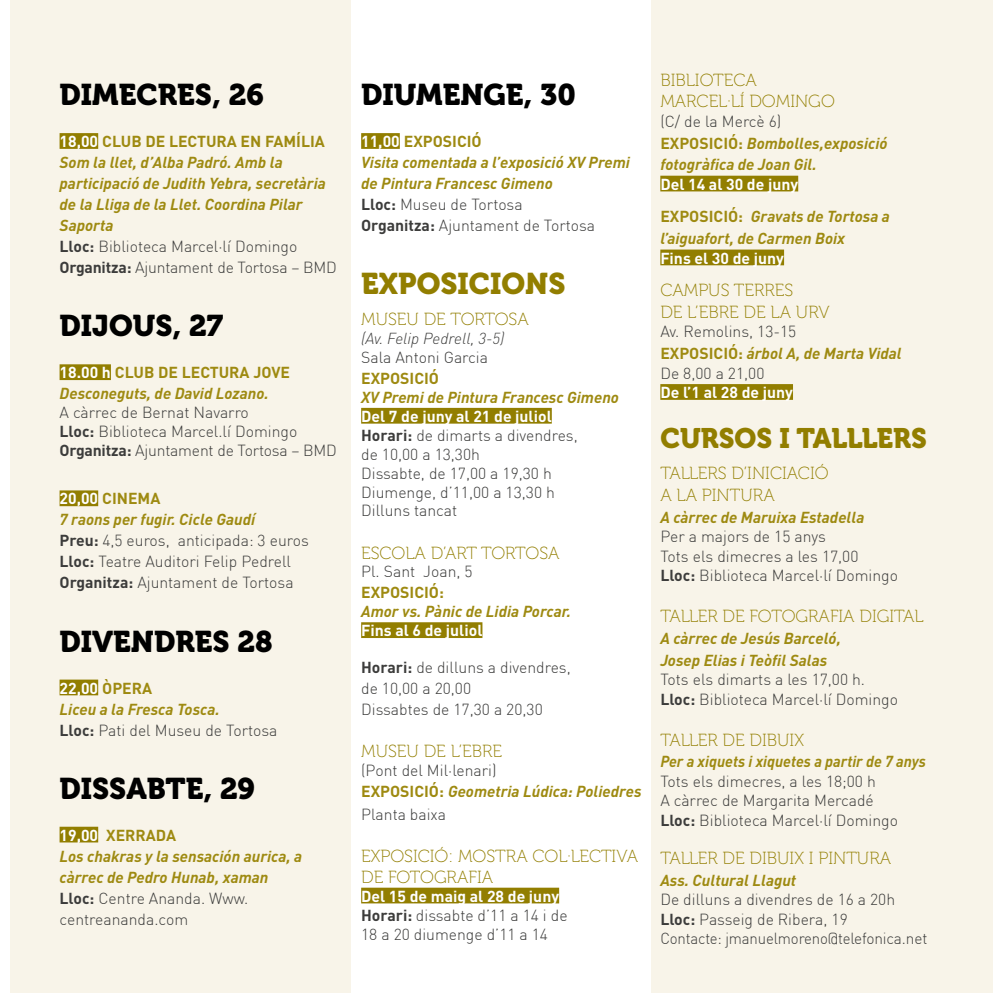
<style>
.page{position:relative;width:993px;height:993px;background:#fff}
.page>*{position:absolute;margin:0;border:0;box-sizing:border-box;transform-origin:0 0}
.t1{font:29.75px "Museo 900";color:#000}
.t2{font:29.75px "Museo 900";color:#927e00}
.t3{font:28px "Museo 900";color:#927e00}
.t4{font:17.5px/21.5px "Museo 100";color:#927e00}
.t5{font:300 15.75px/18.9px "DIN";color:#3c3c3b}
.t6{font:italic 700 15.75px/21px "DIN";color:#9e8a11}
.t7{font:700 15.75px "DIN";color:#fff}
.t8{font:italic 700 15.75px "DIN";color:#9e8a11;scale:.95 1}
.t9{font:italic 300 15.75px "DIN";color:#3c3c3b}
.t10{font:700 15.75px "DIN";color:#9e8a11}
.s1{font-style:normal;color:#fff}
.s2{font-style:normal}
.s3{font-style:normal;color:#3c3c3b}
.s4{font-weight:300;font-style:normal;color:#3c3c3b}
.s5{font-weight:700}
.s6{font-weight:700;color:#fff}
.s7{font-weight:700;color:#9e8a11}
.s8{font-weight:700;font-style:italic;color:#9e8a11}
</style>
<div class="page">
<div style="left:10px;top:0;width:340px;height:992px;background:#f8f4e9"></div>
<div style="left:651px;top:0;width:341px;height:992px;background:#f8f4e9"></div>
<div style="left:60px;top:133px;width:38px;height:16px;background:#927e00"></div>
<div style="left:60px;top:364px;width:51px;height:16px;background:#927e00"></div>
<div style="left:60px;top:490px;width:38px;height:16px;background:#927e00"></div>
<div style="left:60px;top:679px;width:38px;height:16px;background:#927e00"></div>
<div style="left:60px;top:826px;width:38px;height:16px;background:#927e00"></div>
<div style="left:361px;top:133px;width:38px;height:16px;background:#927e00"></div>
<div style="left:361px;top:408px;width:190px;height:15px;background:#927e00"></div>
<div style="left:361px;top:622px;width:121px;height:15px;background:#927e00"></div>
<div style="left:361px;top:887px;width:198px;height:16px;background:#927e00"></div>
<div style="left:660px;top:176px;width:138px;height:15px;background:#927e00"></div>
<div style="left:660px;top:249px;width:123px;height:16px;background:#927e00"></div>
<div style="left:660px;top:384px;width:132px;height:16px;background:#927e00"></div>
<h1 class="t1" style="left:60px;top:78px;width:206px">DIMECRES, 26</h1>
<p class="t6" style="left:60px;top:130px;width:279px"><span class="s1">18,00</span> <span class="s2">CLUB DE LECTURA EN FAMÍLIA<br></span>Som la llet, d’Alba Padró. Amb la participació de Judith Yebra, secretària de la Lliga de la Llet. Coordina Pilar<br>Saporta<br><span class="s3">Lloc:</span> <span class="s4">Biblioteca Marcel·lí Domingo<br></span><span class="s3">Organitza:</span> <span class="s4">Ajuntament de Tortosa – BMD</span></p>
<h1 class="t1" style="left:60px;top:309px;width:165px">DIJOUS, 27</h1>
<p class="t6" style="left:60px;top:361px;width:232px"><span class="s1">18.00 h</span> <span class="s2">CLUB DE LECTURA JOVE<br></span>Desconeguts, de David Lozano.</p>
<p class="t5" style="left:60px;top:403px;width:279px">A càrrec de Bernat Navarro<br><span class="s5">Lloc:</span> Biblioteca Marcel.lí Domingo<br><span class="s5">Organitza:</span> Ajuntament de Tortosa – BMD</p>
<p class="t5" style="left:60px;top:488px;width:251px;line-height:21px"><span class="s6">20,00</span> <span class="s7">CINEMA<br></span><span class="s8">7 raons per fugir. Cicle Gaudí<br></span><span class="s5">Preu:</span> 4,5 euros, anticipada: 3 euros<br><span class="s5">Lloc:</span> Teatre Auditori Felip Pedrell<br><span class="s5">Organitza:</span> Ajuntament de Tortosa</p>
<h1 class="t1" style="left:60px;top:624px;width:214px">DIVENDRES 28</h1>
<p class="t5" style="left:60px;top:677px;width:219px;line-height:21px"><span class="s6">22,00</span> <span class="s7">ÒPERA<br></span><span class="s8">Liceu a la Fresca Tosca.<br></span><span class="s5">Lloc:</span> Pati del Museu de Tortosa</p>
<h1 class="t1" style="left:60px;top:771px;width:197px">DISSABTE, 29</h1>
<p class="t6" style="left:60px;top:823px;width:244px"><span class="s1">19,00</span> <span class="s2">XERRADA<br></span>Los chakras y la sensación aurica, a càrrec de Pedro Hunab, xaman<br><span class="s3">Lloc:</span> <span class="s4">Centre Ananda. Www. centreananda.com</span></p>
<h1 class="t1" style="left:361px;top:78px;width:216px">DIUMENGE, 30</h1>
<p class="t6" style="left:361px;top:130px;width:270px"><span class="s1">11,00</span> <span class="s2">EXPOSICIÓ<br></span>Visita comentada a l’exposició XV Premi de Pintura Francesc Gimeno<br><span class="s3">Lloc:</span> <span class="s4">Museu de Tortosa<br></span><span class="s3">Organitza:</span> <span class="s4">Ajuntament de Tortosa</span></p>
<h1 class="t2" style="left:361px;top:267px;width:206px">EXPOSICIONS</h1>
<p class="t4" style="left:361px;top:309px;width:169px">MUSEU DE TORTOSA</p>
<p class="t9" style="left:361px;top:328px;width:145px">(Av. Felip Pedrell, 3-5)</p>
<p class="t5" style="left:361px;top:347px;width:128px">Sala Antoni Garcia</p>
<p class="t10" style="left:361px;top:368px;width:79px">EXPOSICIÓ</p>
<p class="t6" style="left:361px;top:386px;width:259px">XV Premi de Pintura Francesc Gimeno</p>
<p class="t5" style="left:361px;top:406px;width:218px"><span class="s6">Del 7 de juny al 21 de juliol<br></span><span class="s5">Horari:</span> de dimarts a divendres, de 10,00 a 13,30h<br>Dissabte, de 17,00 a 19,30 h<br>Diumenge, d’11,00 a 13,30 h<br>Dilluns tancat</p>
<p class="t4" style="left:361px;top:542px;width:200px">ESCOLA D’ART TORTOSA</p>
<p class="t5" style="left:361px;top:562px;width:113px">Pl. Sant Joan, 5</p>
<p class="t10" style="left:361px;top:582px;width:84px">EXPOSICIÓ:</p>
<p class="t6" style="left:361px;top:600px;width:211px">Amor vs. Pànic de Lidia Porcar.</p>
<p class="t7" style="left:361px;top:620px;width:123px">Fins al 6 de juliol</p>
<p class="t5" style="left:361px;top:656px;width:211px;line-height:21px"><span class="s5">Horari:</span> de dilluns a divendres, de 10,00 a 20,00<br>Dissabtes de 17,30 a 20,30</p>
<p class="t4" style="left:361px;top:740px;width:142px">MUSEU DE L’EBRE</p>
<p class="t6" style="left:361px;top:758px;width:282px"><span class="s4">(Pont del Mil·lenari)<br></span><span class="s2">EXPOSICIÓ:</span> Geometria Lúdica: Poliedres</p>
<p class="t5" style="left:361px;top:804px;width:86px">Planta baixa</p>
<p class="t4" style="left:361px;top:845px;width:278px;line-height:21px">EXPOSICIÓ: MOSTRA COL·LECTIVA<br>DE FOTOGRAFIA</p>
<p class="t5" style="left:361px;top:886px;width:208px"><span class="s6">Del 15 de maig al 28 de juny<br></span><span class="s5">Horari:</span> dissabte d’11 a 14 i de<br>18 a 20 diumenge d’11 a 14</p>
<p class="t4" style="left:660px;top:69px;width:176px">BIBLIOTECA<br>MARCEL·LÍ DOMINGO</p>
<p class="t6" style="left:660px;top:110px;width:229px;line-height:21.5px"><span class="s4">(C/ de la Mercè 6)<br></span><span class="s2">EXPOSICIÓ:</span> Bombolles,exposició fotogràfica de Joan Gil.</p>
<p class="t6" style="left:660px;top:167px;width:231px;line-height:32.7px"><span class="s1">Del 14 al 30 de juny<br></span><span class="s2">EXPOSICIÓ:</span> Gravats de Tortosa a</p>
<p class="t6" style="left:660px;top:227px;width:186px">l’aiguafort, de Carmen Boix</p>
<p class="t7" style="left:660px;top:247px;width:125px">Fins el 30 de juny</p>
<p class="t4" style="left:660px;top:280px;width:171px">CAMPUS TERRES<br>DE L’EBRE DE LA URV</p>
<p class="t6" style="left:660px;top:320px;width:243px;line-height:21.5px"><span class="s4">Av. Remolins, 13-15<br></span><span class="s2">EXPOSICIÓ:</span> árbol A, de Marta Vidal</p>
<p class="t5" style="left:660px;top:363px;width:106px">De 8,00 a 21,00</p>
<p class="t7" style="left:660px;top:382px;width:134px">De l’1 al 28 de juny</p>
<h2 class="t3" style="left:660px;top:422px;width:268px">CURSOS I TALLLERS</h2>
<p class="t4" style="left:660px;top:463px;width:170px">TALLERS D’INICIACIÓ<br>A LA PINTURA</p>
<p class="t6" style="left:660px;top:505px;width:205px">A càrrec de Maruixa Estadella</p>
<p class="t5" style="left:660px;top:526px;width:239px;line-height:19.4px">Per a majors de 15 anys<br>Tots els dimecres a les 17,00<br><span class="s5">Lloc:</span> Biblioteca Marcel·lí Domingo</p>
<p class="t4" style="left:660px;top:605px;width:265px">TALLER DE FOTOGRAFIA DIGITAL</p>
<p class="t6" style="left:660px;top:626px;width:182px;line-height:21.5px">A càrrec de Jesús Barceló,<br>Josep Elias i Teòfil Salas</p>
<p class="t5" style="left:660px;top:669px;width:239px;line-height:19.4px">Tots els dimarts a les 17,00 h.<br><span class="s5">Lloc:</span> Biblioteca Marcel·lí Domingo</p>
<p class="t4" style="left:660px;top:729px;width:145px">TALLER DE DIBUIX</p>
<p class="t8" style="left:660px;top:751px;width:281px">Per a xiquets i xiquetes a partir de 7 anys</p>
<p class="t5" style="left:660px;top:771px;width:239px;line-height:19.4px">Tots els dimecres, a les 18;00 h<br>A càrrec de Margarita Mercadé<br><span class="s5">Lloc:</span> Biblioteca Marcel·lí Domingo</p>
<p class="t4" style="left:660px;top:847px;width:232px">TALLER DE DIBUIX I PINTURA</p>
<p class="t6" style="left:660px;top:868px;width:137px">Ass. Cultural Llagut</p>
<p class="t5" style="left:660px;top:889px;width:268px;line-height:19.4px">De dilluns a divendres de 16 a 20h<br><span class="s5">Lloc:</span> Passeig de Ribera, 19<br>Contacte: jmanuelmoreno@telefonica.net</p>
</div>
